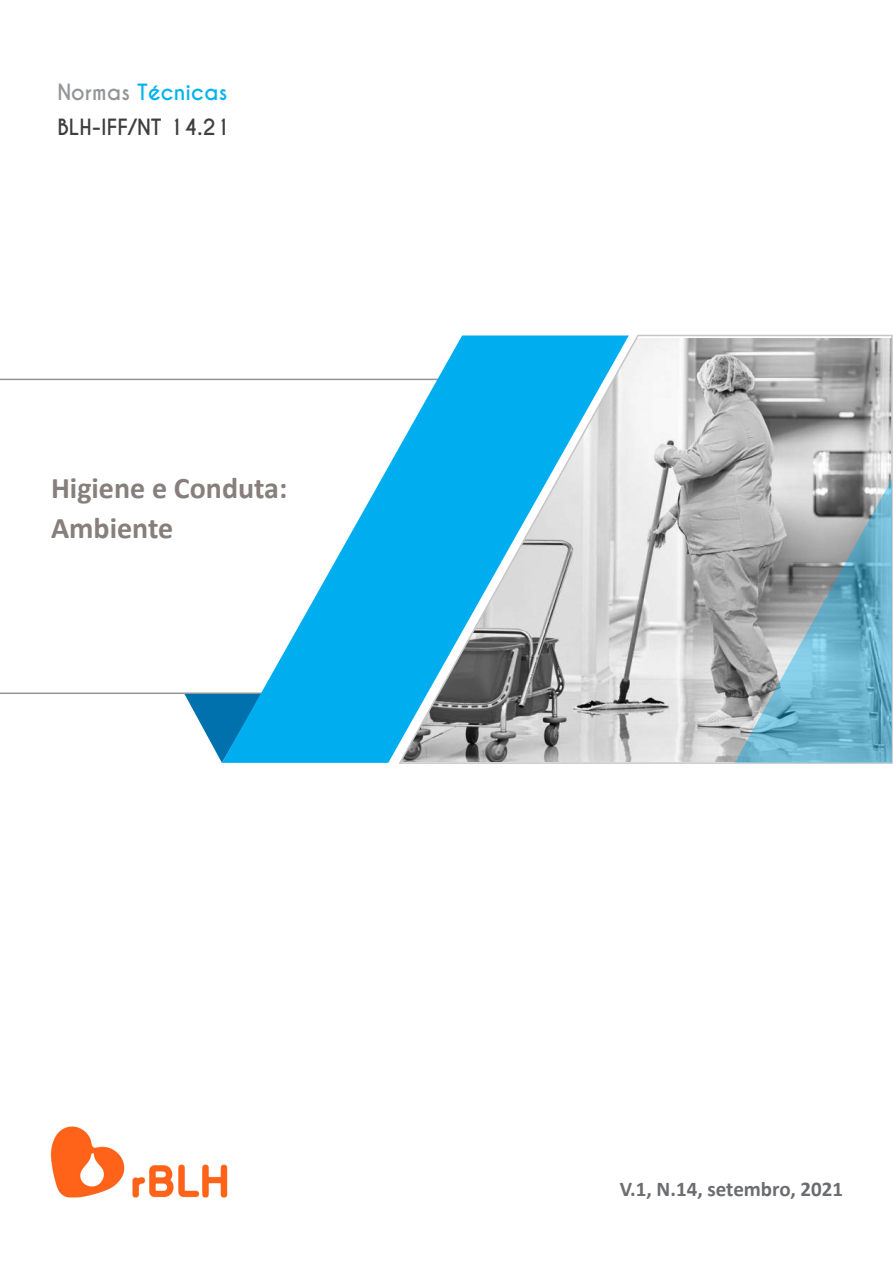
<style>
.page{position:relative;width:893px;height:1263px;background:#fff}
.page>*{position:absolute;margin:0;border:0;box-sizing:border-box;transform-origin:0 0}
.corpo_do_texto{font:700 30px "Calibri";color:#867f7c}
.corpo_do_texto-2{font:700 21px/34.5px "Caviar Dreams";color:#3e3e3f}
.t1{font:700 21px "Calibri";color:#6c6d70}
.s1{color:#939598}
.s2{color:#00b3ef}
</style>
<div class="page">
<hr style="left:0;top:379px;width:509px;height:1px;background:#939598">
<hr style="left:0;top:692px;width:356px;height:2px;background:#939598">
<svg style="left:398px;top:334px;width:495px;height:430px"></svg>
<svg style="left:184px;top:694px;width:38px;height:69px"></svg>
<svg style="left:222px;top:335px;width:407px;height:428px"></svg>
<svg style="left:735px;top:479px;width:157px;height:284px;background:#86aab7"></svg>
<img style="left:50px;top:1126px;width:178px;height:72px">
<p class="corpo_do_texto-2" style="left:57px;top:76px;width:175px"><span class="s1">Normas</span> <span class="s2">Técnicas<br></span>BLH-IFF/NT 14.21</p>
<p class="corpo_do_texto" style="left:51px;top:469px;width:238px">Higiene e Conduta:</p>
<p class="corpo_do_texto" style="left:51px;top:509px;width:124px">Ambiente</p>
<p class="t1" style="left:620px;top:1175px;width:225px">V.1, N.14, setembro, 2021</p>
</div>
